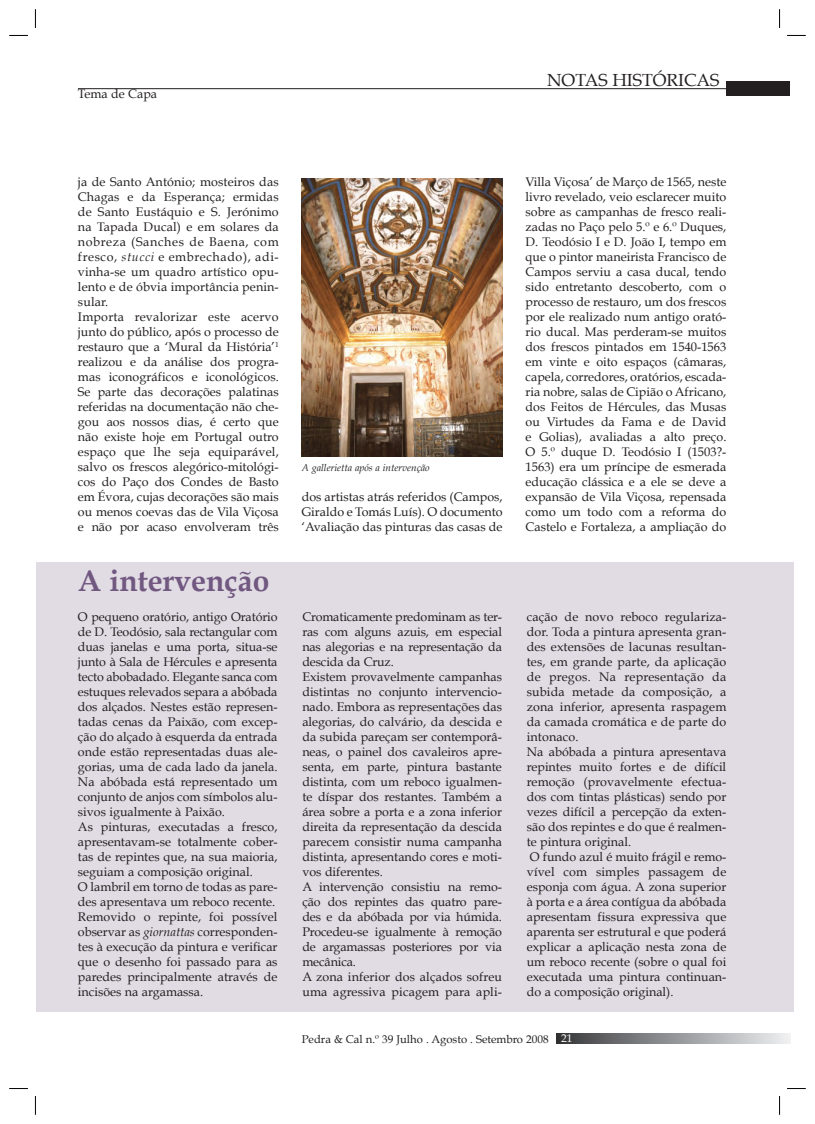
<style>
.page{position:relative;width:815px;height:1124px;background:#fff}
.page>*{position:absolute;margin:0;border:0;box-sizing:border-box;transform-origin:0 0}
.t1{font:700 30px "Book Antiqua";color:#715880}
.t2{font:17.5px "Book Antiqua";color:#231f20}
.t3{font:12.5px/15px "Book Antiqua";color:#231f20;text-align:justify}
.t4{font:11.25px "Book Antiqua";color:#231f20}
.t5{font:11.25px "Book Antiqua";color:#fff}
.t6{font:italic 10px "Book Antiqua";color:#231f20}
.s1{font-style:italic}
</style>
<div class="page">
<svg style="left:556px;top:1033px;width:234px;height:10px;background:#929396"></svg>
<div style="left:726px;top:82px;width:64px;height:14px;background:#231f20"></div>
<hr style="left:78px;top:88px;width:648px;height:1px;background:#231f20">
<div style="left:36px;top:561px;width:757px;height:450px;background:#e1dbe4"></div>
<img style="left:302px;top:179px;width:201px;height:277px">
<svg style="left:9px;top:35px;width:19px;height:1px"></svg>
<svg style="left:787px;top:35px;width:19px;height:1px"></svg>
<svg style="left:9px;top:1088px;width:19px;height:1px"></svg>
<svg style="left:787px;top:1088px;width:19px;height:1px"></svg>
<svg style="left:35px;top:9px;width:1px;height:19px"></svg>
<svg style="left:35px;top:1096px;width:1px;height:18px"></svg>
<svg style="left:779px;top:9px;width:1px;height:19px"></svg>
<svg style="left:779px;top:1096px;width:1px;height:18px"></svg>
<p class="t3" style="left:78px;top:86px;width:81px">Tema de Capa</p>
<p class="t2" style="left:547px;top:69px;width:150px">notas históricas</p>
<p class="t3" style="left:78px;top:174px;width:202px">ja de Santo António; mosteiros das Chagas e da Esperança; ermidas de Santo Eustáquio e S. Jerónimo na Tapada Ducal) e em solares da nobreza (Sanches de Baena, com fresco, <span class="s1">stucci</span> e embrechado), adi&shy;vinha-se um quadro artístico opu&shy;lento e de óbvia importância penin&shy;sular.</p>
<p class="t3" style="left:78px;top:309px;width:202px">Importa revalorizar este acervo junto do público, após o processo de restauro que a ‘Mural da História’<sup>1 </sup>realizou e da análise dos progra&shy;mas iconográficos e iconológicos.<br>Se parte das decorações palatinas referidas na documentação não che&shy;gou aos nossos dias, é certo que não existe hoje em Portugal outro espaço que lhe seja equiparável, salvo os frescos alegórico-mitológi&shy;cos do Paço dos Condes de Basto em Évora, cujas decorações são mais ou menos coevas das de Vila Viçosa e não por acaso envolveram três</p>
<p class="t1" style="left:78px;top:563px;width:193px">A intervenção</p>
<p class="t3" style="left:78px;top:609px;width:201px">O pequeno oratório, antigo Oratório de D. Teodósio, sala rectangular com duas janelas e uma porta, situa-se jun--to à Sala de Hércules e apresenta tecto abobadado. Elegante sanca com estuques relevados separa a abóbada dos alçados. Nestes estão represen&shy;tadas cenas da Paixão, com excep&shy;ção do alçado à esquerda da entrada onde estão representadas duas ale&shy;gorias, uma de cada lado da janela.<br>Na abóbada está representado um conjunto de anjos com símbolos alu&shy;sivos igualmente à Paixão.</p>
<p class="t3" style="left:78px;top:819px;width:201px">As pinturas, executadas a fresco, apresentavam-se totalmente cober&shy;tas de repintes que, na sua maioria, seguiam a composição original.</p>
<p class="t3" style="left:78px;top:879px;width:201px">O lambril em torno de todas as pare&shy;des apresentava um reboco recente.</p>
<p class="t3" style="left:78px;top:909px;width:201px">Removido o repinte, foi possível observar as <span class="s1">giornattas</span> corresponden&shy;tes à execução da pintura e verificar que o desenho foi passado para as paredes principalmente através de incisões na argamassa.</p>
<p class="t6" style="left:302px;top:461px;width:129px">A gallerietta após a intervenção</p>
<p class="t3" style="left:302px;top:489px;width:202px">dos artistas atrás referidos (Campos, Giraldo e Tomás Luís). O documento ‘Avaliação das pinturas das casas de</p>
<p class="t3" style="left:526px;top:174px;width:202px">Villa Viçosa’ de Março de 1565, neste livro revelado, veio esclarecer muito sobre as campanhas de fresco reali&shy;zadas no Paço pelo 5.º e 6.º Duques, D. Teodósio I e D. João I, tempo em que o pintor maneirista Francisco de Campos serviu a casa ducal, tendo sido entretanto descoberto, com o processo de restauro, um dos frescos por ele realizado num antigo orató&shy;rio ducal. Mas perderam-se muitos dos frescos pintados em 1540-1563 em vinte e oito espaços (câmaras, capela, corredores, oratórios, escada&shy;ria nobre, salas de Cipião o Africano, dos Feitos de Hércules, das Musas ou Virtudes da Fama e de David e Golias), avaliadas a alto preço.<br>O 5.º duque D. Teodósio I (1503?- 1563) era um príncipe de esmerada educação clássica e a ele se deve a expansão de Vila Viçosa, repensada como um todo com a reforma do Castelo e Fortaleza, a ampliação do</p>
<p class="t3" style="left:302px;top:609px;width:201px">Cromaticamente predominam as ter&shy;ras com alguns azuis, em especial nas alegorias e na representação da descida da Cruz.</p>
<p class="t3" style="left:302px;top:669px;width:201px">Existem provavelmente campanhas distintas no conjunto intervencio&shy;nado. Embora as representações das alegorias, do calvário, da descida e da subida pareçam ser contemporâ&shy;neas, o painel dos cavaleiros apre&shy;senta, em parte, pintura bastante distinta, com um reboco igualmen&shy;te díspar dos restantes. Também a área sobre a porta e a zona inferior direita da representação da descida parecem consistir numa campanha distinta, apresentando cores e moti&shy;vos diferentes.</p>
<p class="t3" style="left:302px;top:879px;width:201px">A intervenção consistiu na remo&shy;ção dos repintes das quatro pare&shy;des e da abóbada por via húmida.<br>Procedeu-se igualmente à remoção de argamassas posteriores por via mecânica.</p>
<p class="t3" style="left:302px;top:969px;width:201px">A zona inferior dos alçados sofreu uma agressiva picagem para apli-</p>
<p class="t3" style="left:527px;top:609px;width:201px">cação de novo reboco regulariza&shy;dor. Toda a pintura apresenta gran&shy;des extensões de lacunas resultan&shy;tes, em grande parte, da aplicação de pregos. Na representação da subida metade da composição, a zona inferior, apresenta raspagem da camada cromática e de parte do intonaco.</p>
<p class="t3" style="left:527px;top:744px;width:201px">Na abóbada a pintura apresentava repintes muito fortes e de difícil remoção (provavelmente efectua&shy;dos com tintas plásticas) sendo por vezes difícil a percepção da exten&shy;são dos repintes e do que é realmen&shy;te pintura original.</p>
<p class="t3" style="left:527px;top:849px;width:201px">O fundo azul é muito frágil e remo&shy;vível com simples passagem de esponja com água. A zona superior à porta e a área contígua da abóbada apresentam fissura expressiva que aparenta ser estrutural e que poderá explicar a aplicação nesta zona de um reboco recente (sobre o qual foi executada uma pintura continuan&shy;do a composição original).</p>
<p class="t4" style="left:302px;top:1031px;width:248px">Pedra &amp; Cal n.º 39 Julho . Agosto . Setembro 2008</p>
<p class="t5" style="left:561px;top:1031px;width:13px">21</p>
</div>
